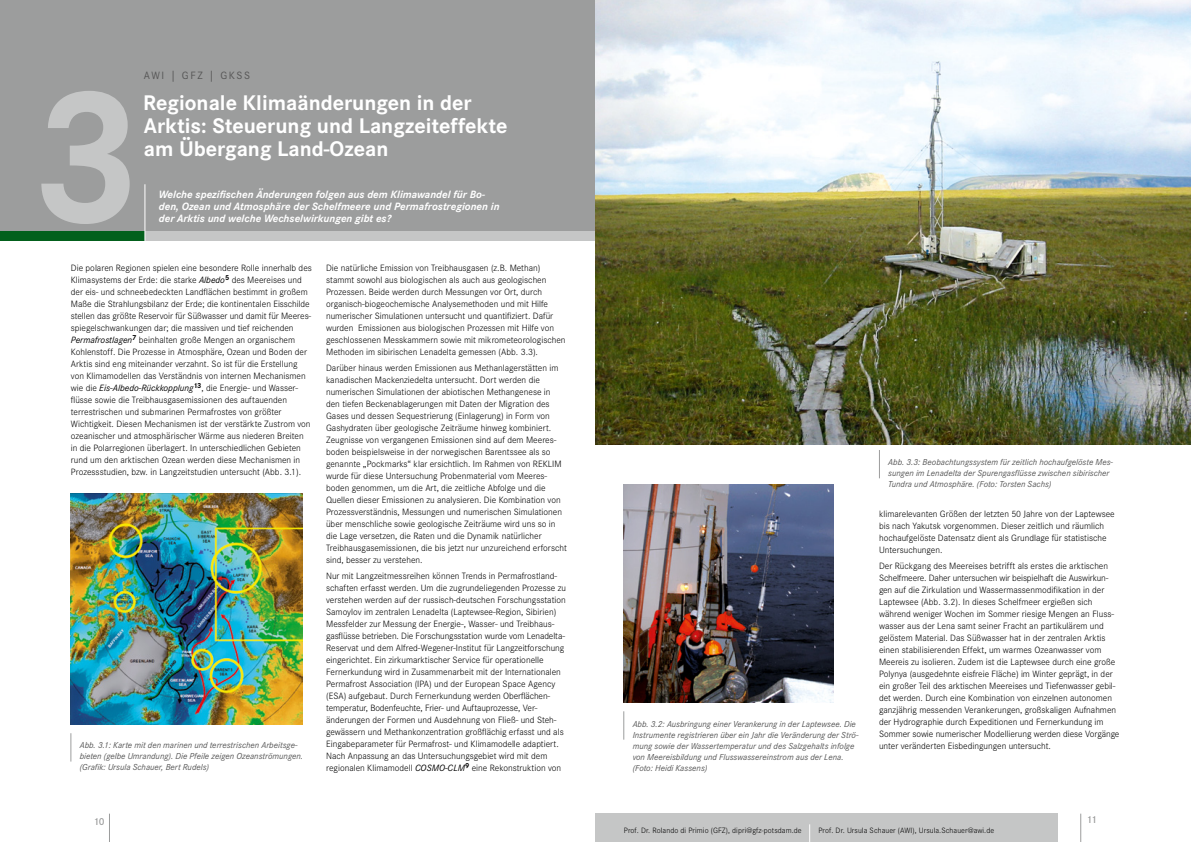
<style>
.page{position:relative;width:1191px;height:842px;background:#fff}
.page>*{position:absolute;margin:0;border:0;box-sizing:border-box;transform-origin:0 0}
.t1{font:700 197px "Corporate S";color:#c5c6c6}
.t2{font:700 22px/23px "Corporate S";color:#fff}
.t3{font:italic 700 11px/12px "Corporate S";color:#fff}
.t4{font:11px "Corporate S";letter-spacing:.15em;color:#565656}
.t5{font:600 10.5px "Corporate S";color:#9c9d9d}
.t6{font:300 9.5px/12px "Corporate S";color:#000}
.t7{font:italic 9px/11px "Corporate S";color:#565656}
.t8{font:300 8px "Corporate S";letter-spacing:.01em;color:#000}
.s1{font-weight:400;font-style:italic}
</style>
<div class="page">
<svg style="left:109px;top:814px;width:1px;height:28px"></svg>
<div style="left:0;top:0;width:595px;height:241px;background:#9c9d9d"></div>
<svg style="left:1080px;top:814px;width:1px;height:28px"></svg>
<div style="left:595px;top:814px;width:463px;height:28px;background:#c5c6c6"></div>
<div style="left:0;top:231px;width:145px;height:10px;background:#03601c"></div>
<div style="left:145px;top:231px;width:450px;height:10px;background:#c5c6c6"></div>
<hr style="left:145px;top:184px;width:1px;height:57px;background:#fff">
<img style="left:624px;top:484px;width:209px;height:219px">
<svg style="left:623px;top:711px;width:1px;height:29px"></svg>
<svg style="left:879px;top:450px;width:1px;height:28px"></svg>
<svg style="left:70px;top:733px;width:1px;height:28px"></svg>
<svg style="left:809px;top:824px;width:1px;height:18px"></svg>
<img style="left:71px;top:493px;width:231px;height:232px">
<img style="left:595px;top:0;width:596px;height:444px">
<h1 class="t1" style="left:31px;top:44px;width:114px">3</h1>
<p class="t4" style="left:144px;top:69px;width:108px">AWI | GFZ | GKSS</p>
<h2 class="t2" style="left:143px;top:92px;width:366px">Regionale Klimaänderungen in der<br>Arktis: Steuerung und Langzeiteffekte am Übergang Land-Ozean</h2>
<p class="t3" style="left:159px;top:188px;width:342px">Welche spezifischen Änderungen folgen aus dem Klimawandel für Bo&shy;den, Ozean und Atmosphäre der Schelfmeere und Permafrostregionen in der Arktis und welche Wechselwirkungen gibt es?</p>
<p class="t6" style="left:71px;top:262px;width:242px">Die polaren Regionen spielen eine besondere Rolle innerhalb des Klimasystems der Erde: die starke <span class="s1">Albedo</span><sup>5</sup> des Meereises und der eis- und schneebedeckten Landflächen bestimmt in großem Maße die Strahlungsbilanz der Erde; die kontinentalen Eisschilde stellen das größte Reservoir für Süßwasser und damit für Meeres&shy;spiegelschwankungen dar; die massiven und tief reichenden <span class="s1">Permafrostlagen</span><sup>7</sup> beinhalten große Mengen an organischem Kohlenstoff. Die Prozesse in Atmosphäre, Ozean und Boden der Arktis sind eng miteinander verzahnt. So ist für die Erstellung von Klimamodellen das Verständnis von internen Mechanismen wie die <span class="s1">Eis-Albedo-Rückkopplung</span><sup>13</sup>, die Energie- und Wasser&shy;flüsse sowie die Treibhausgasemissionen des auftauenden terrestrischen und submarinen Permafrostes von größter Wichtigkeit. Diesen Mechanismen ist der verstärkte Zustrom von ozeanischer und atmosphärischer Wärme aus niederen Breiten in die Polarregionen überlagert. In unterschiedlichen Gebieten rund um den arktischen Ozean werden diese Mechanismen in Prozessstudien, bzw. in Langzeitstudien untersucht (Abb. 3.1).</p>
<p class="t7" style="left:80px;top:740px;width:225px">Abb. 3.1: Karte mit den marinen und terrestrischen Arbeitsge&shy;bieten (gelbe Umrandung). Die Pfeile zeigen Ozeanströmungen. (Grafik: Ursula Schauer, Bert Rudels)</p>
<p class="t6" style="left:326px;top:262px;width:241px">Die natürliche Emission von Treibhausgasen (z.B. Methan) stammt sowohl aus biologischen als auch aus geologischen Prozessen. Beide werden durch Messungen vor Ort, durch organisch-biogeochemische Analysemethoden und mit Hilfe numerischer Simulationen untersucht und quantifiziert. Dafür wurden Emissionen aus biologischen Prozessen mit Hilfe von geschlossenen Messkammern sowie mit mikrometeorologischen Methoden im sibirischen Lenadelta gemessen (Abb. 3.3).</p>
<p class="t6" style="left:326px;top:362px;width:242px">Darüber hinaus werden Emissionen aus Methanlagerstätten im kanadischen Mackenziedelta untersucht. Dort werden die numerischen Simulationen der abiotischen Methangenese in<br>den tiefen Beckenablagerungen mit Daten der Migration des Gases und dessen Sequestrierung (Einlagerung) in Form von Gashydraten über geologische Zeiträume hinweg kombiniert.<br>Zeugnisse von vergangenen Emissionen sind auf dem Meeres&shy;boden beispielsweise in der norwegischen Barentssee als so genannte „Pockmarks“ klar ersichtlich. Im Rahmen von REKLIM wurde für diese Untersuchung Probenmaterial vom Meeres&shy;boden genommen, um die Art, die zeitliche Abfolge und die Quellen dieser Emissionen zu analysieren. Die Kombination von Prozessverständnis, Messungen und numerischen Simulationen über menschliche sowie geologische Zeiträume wird uns so in die Lage versetzen, die Raten und die Dynamik natürlicher Treibhausgasemissionen, die bis jetzt nur unzureichend erforscht sind, besser zu verstehen.</p>
<p class="t6" style="left:326px;top:570px;width:241px">Nur mit Langzeitmessreihen können Trends in Permafrostland&shy;schaften erfasst werden. Um die zugrundeliegenden Prozesse zu verstehen werden auf der russisch-deutschen Forschungsstation Samoylov im zentralen Lenadelta (Laptewsee-Region, Sibirien)<br>Messfelder zur Messung der Energie-, Wasser- und Treibhaus&shy;gasflüsse betrieben. Die Forschungsstation wurde vom Lenadelta-Reservat und dem Alfred-Wegener-Institut für Langzeitforschung eingerichtet. Ein zirkumarktischer Service für operationelle Fernerkundung wird in Zusammenarbeit mit der Internationalen Permafrost Association (IPA) und der European Space Agency (ESA) aufgebaut. Durch Fernerkundung werden Oberflächen&shy;temperatur, Bodenfeuchte, Frier- und Auftauprozesse, Ver&shy;änderungen der Formen und Ausdehnung von Fließ- und Steh&shy;gewässern und Methankonzentration großflächig erfasst und als Eingabeparameter für Permafrost- und Klimamodelle adaptiert.<br>Nach Anpassung an das Untersuchungsgebiet wird mit dem regionalen Klimamodell <span class="s1">COSMO-CLM</span><sup>9</sup> eine Rekonstruktion von</p>
<p class="t7" style="left:632px;top:718px;width:227px">Abb. 3.2: Ausbringung einer Verankerung in der Laptewsee. Die Instrumente registrieren über ein Jahr die Veränderung der Strö&shy;mung sowie der Wassertemperatur und des Salzgehalts infolge von Meereisbildung und Flusswassereinstrom aus der Lena. (Foto: Heidi Kassens)</p>
<p class="t7" style="left:888px;top:457px;width:226px">Abb. 3.3: Beobachtungssystem für zeitlich hochaufgelöste Mes&shy;sungen im Lenadelta der Spurengasflüsse zwischen sibirischer<br>Tundra und Atmosphäre. (Foto: Torsten Sachs)</p>
<p class="t6" style="left:879px;top:507px;width:237px">klimarelevanten Größen der letzten 50 Jahre von der Laptewsee bis nach Yakutsk vorgenommen. Dieser zeitlich und räumlich hochaufgelöste Datensatz dient als Grundlage für statistische Untersuchungen.</p>
<p class="t6" style="left:879px;top:559px;width:242px">Der Rückgang des Meereises betrifft als erstes die arktischen Schelfmeere. Daher untersuchen wir beispielhaft die Auswirkun&shy;gen auf die Zirkulation und Wassermassenmodifikation in der Laptewsee (Abb. 3.2). In dieses Schelfmeer ergießen sich während weniger Wochen im Sommer riesige Mengen an Fluss&shy;wasser aus der Lena samt seiner Fracht an partikulärem und gelöstem Material. Das Süßwasser hat in der zentralen Arktis einen stabilisierenden Effekt, um warmes Ozeanwasser vom Meereis zu isolieren. Zudem ist die Laptewsee durch eine große Polynya (ausgedehnte eisfreie Fläche) im Winter geprägt, in der ein großer Teil des arktischen Meereises und Tiefenwasser gebil&shy;det werden. Durch eine Kombination von einzelnen autonomen ganzjährig messenden Verankerungen, großskaligen Aufnahmen der Hydrographie durch Expeditionen und Fernerkundung im Sommer sowie numerischer Modellierung werden diese Vorgänge unter veränderten Eisbedingungen untersucht.</p>
<p class="t5" style="left:94px;top:816px;width:13px">10</p>
<p class="t5" style="left:1086px;top:814px;width:12px">11</p>
<p class="t8" style="left:624px;top:826px;width:179px">Prof. Dr. Rolando di Primio (GFZ), dipri@gfz-potsdam.de</p>
<p class="t8" style="left:818px;top:826px;width:177px">Prof. Dr. Ursula Schauer (AWI), Ursula.Schauer@awi.de</p>
</div>
